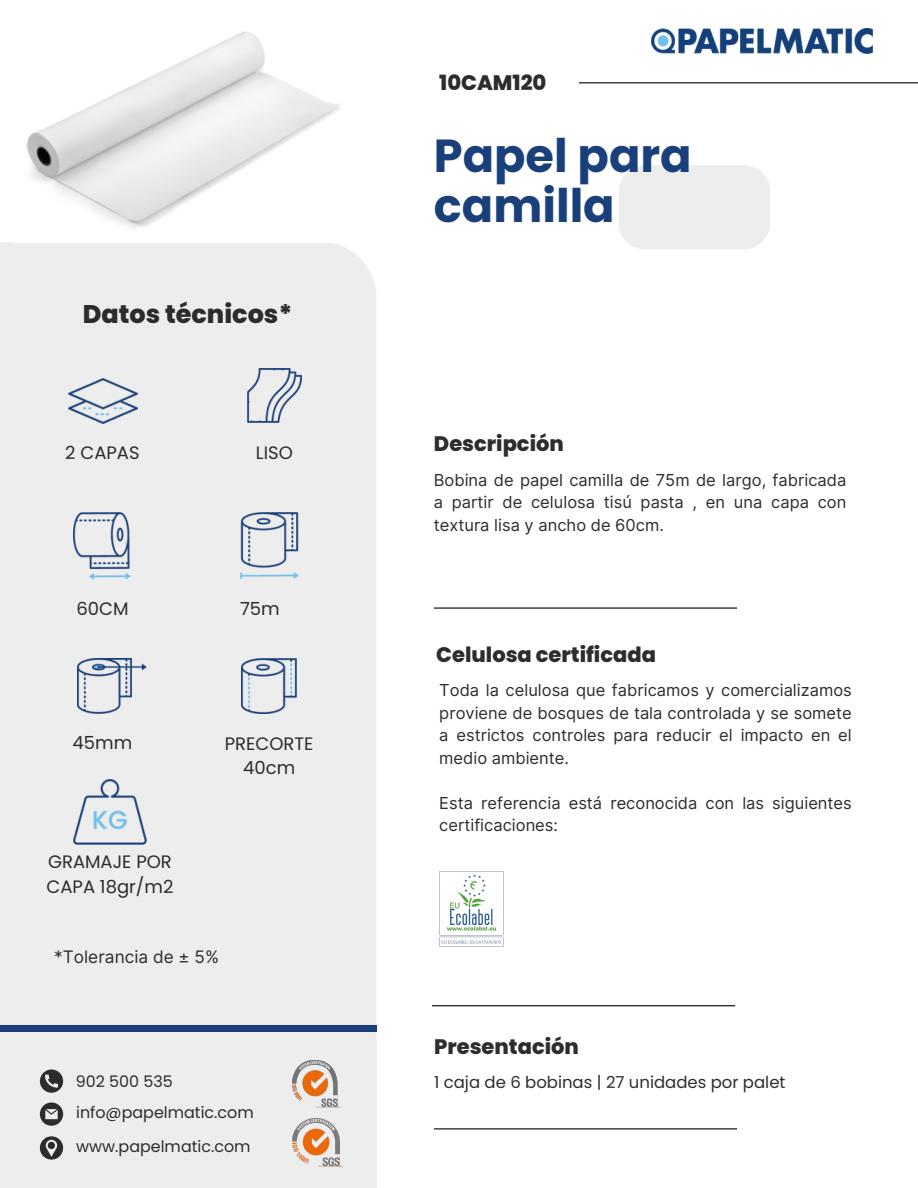
<style>
.page{position:relative;width:918px;height:1188px;background:#fff}
.page>*{position:absolute;margin:0;border:0;box-sizing:border-box;transform-origin:0 0}
.t1{font:700 46.35px/49.5px "Poppins";color:#19407a}
.t2{font:800 25.5px "Poppins";color:#2c2c2c}
.t3{font:800 21px "Poppins";color:#2e2d2d}
.t4{font:18px/24.8px "Poppins";color:#2c2c2c}
.t5{font:17.25px "Inter";color:#2e2d2d}
.t6{font:16.5px/22.5px "Inter";color:#2e2d2d;text-align:justify}
.t7{font:16.5px "Poppins";color:#2e2d2d}
.t8{font:15.9px "Poppins";color:#2e2d2d}
</style>
<div class="page">
<div style="left:0;top:242px;width:376px;height:797px;background:#eeeded"></div>
<div style="left:619px;top:165px;width:151px;height:85px;background:#eeeded;border-radius:27px"></div>
<hr style="left:579px;top:82px;width:339px;height:1px;background:#000">
<hr style="left:434px;top:1128px;width:303px;height:1px;background:#000">
<hr style="left:434px;top:608px;width:303px;height:1px;background:#000">
<hr style="left:432px;top:1005px;width:303px;height:1px;background:#000">
<img style="left:439px;top:871px;width:64px;height:76px">
<img style="left:77px;top:658px;width:70px;height:55px">
<img style="left:74px;top:512px;width:57px;height:68px">
<img style="left:241px;top:512px;width:57px;height:66px">
<img style="left:68px;top:378px;width:69px;height:45px">
<img style="left:248px;top:369px;width:54px;height:54px">
<img style="left:74px;top:780px;width:73px;height:64px">
<img style="left:242px;top:658px;width:55px;height:55px">
<img style="left:27px;top:31px;width:315px;height:197px">
<img style="left:652px;top:29px;width:220px;height:25px">
<div style="left:0;top:1039px;width:376px;height:149px;background:#ededed"></div>
<img style="left:293px;top:1119px;width:49px;height:48px">
<img style="left:293px;top:1061px;width:48px;height:47px">
<svg style="left:40px;top:1070px;width:23px;height:23px"></svg>
<svg style="left:40px;top:1103px;width:23px;height:23px"></svg>
<svg style="left:40px;top:1136px;width:23px;height:24px"></svg>
<div style="left:0;top:1025px;width:376px;height:7px;background:#1a3f7a"></div>
<p class="t2" style="left:83px;top:297px;width:211px">Datos técnicos*</p>
<p class="t4" style="left:65px;top:440px;width:76px">2 CAPAS</p>
<p class="t4" style="left:256px;top:440px;width:38px">LISO</p>
<p class="t4" style="left:76px;top:597px;width:54px">60CM</p>
<p class="t4" style="left:240px;top:597px;width:41px">75m</p>
<p class="t4" style="left:73px;top:730px;width:61px">45mm</p>
<p class="t4" style="left:225px;top:731px;width:90px">PRECORTE</p>
<p class="t4" style="left:243px;top:756px;width:54px">40cm</p>
<p class="t4" style="left:47px;top:849px;width:128px">GRAMAJE POR<br>CAPA 18gr/m2</p>
<p class="t5" style="left:54px;top:947px;width:166px">*Tolerancia de ± 5%</p>
<p class="t8" style="left:76px;top:1071px;width:98px">902 500 535</p>
<p class="t8" style="left:76px;top:1101px;width:179px">info@papelmatic.com</p>
<p class="t8" style="left:76px;top:1135px;width:176px">www.papelmatic.com</p>
<p class="t3" style="left:439px;top:68px;width:109px">10CAM120</p>
<p class="t1" style="left:434px;top:131px;width:259px">Papel para camilla</p>
<p class="t3" style="left:434px;top:429px;width:131px">Descripción</p>
<p class="t6" style="left:434px;top:469px;width:414px">Bobina de papel camilla de 75m de largo, fabricada a partir de celulosa tisú pasta , en una capa con textura lisa y ancho de 60cm.</p>
<p class="t3" style="left:436px;top:640px;width:221px">Celulosa certificada</p>
<p class="t6" style="left:439px;top:679px;width:414px">Toda la celulosa que fabricamos y comercializamos proviene de bosques de tala controlada y se somete a estrictos controles para reducir el impacto en el medio ambiente.</p>
<p class="t6" style="left:439px;top:792px;width:414px">Esta referencia está reconocida con las siguientes certificaciones:</p>
<p class="t3" style="left:434px;top:1032px;width:146px">Presentación</p>
<p class="t7" style="left:434px;top:1071px;width:353px">1 caja de 6 bobinas | 27 unidades por palet</p>
</div>
